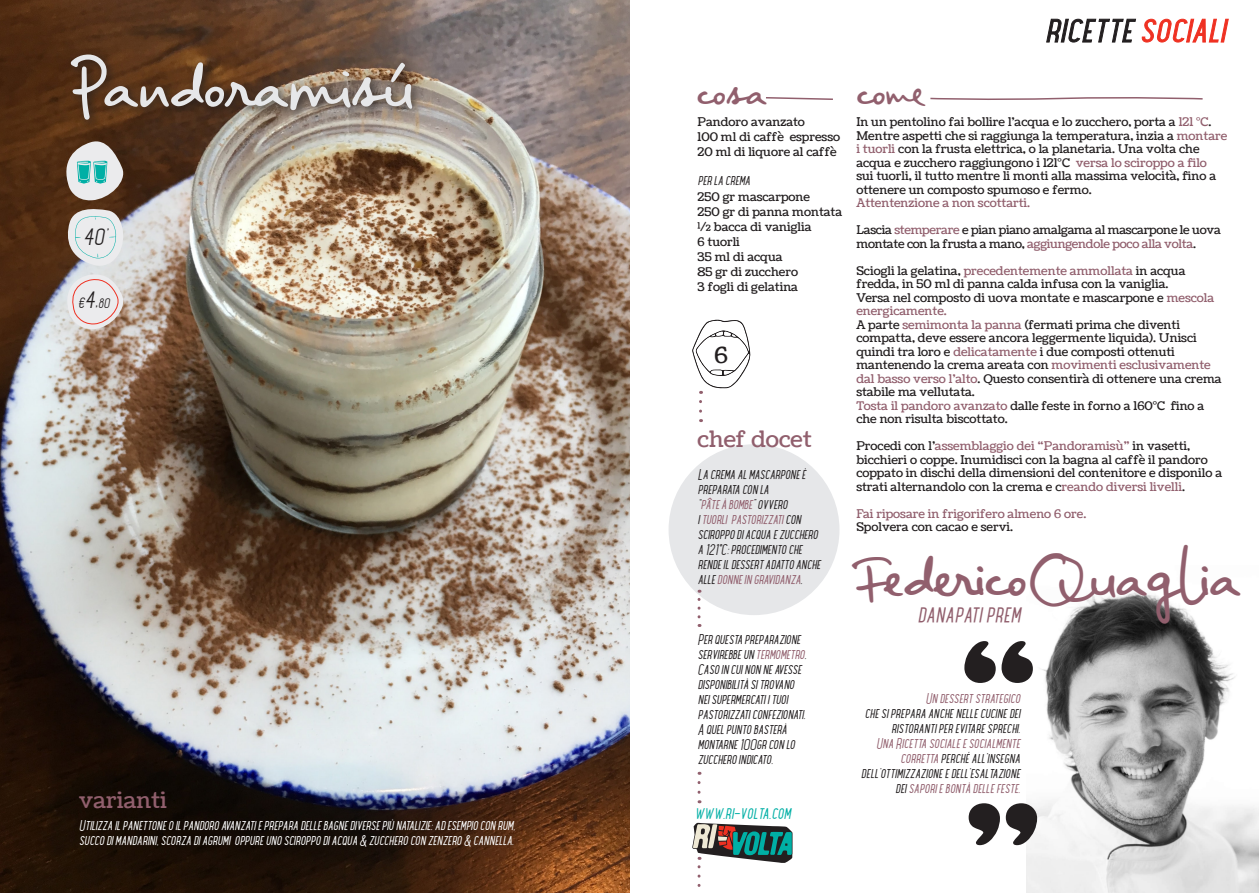
<style>
.page{position:relative;width:1259px;height:893px;background:#fff}
.page>*{position:absolute;margin:0;border:0;box-sizing:border-box;transform-origin:0 0}
.t1{font:55.5px "Big River Script";letter-spacing:-.02em;color:#e6e7e9}
.t2{font:49.65px "Big River Script";letter-spacing:-.03em;color:#915f6d}
.t3{font:33px "Big River Script";color:#915f6d}
.t4{font:22.5px "Coustard";color:#915f6d}
.t5{font:italic 22.5px "Maxwell Sm Caps";color:#915f6d}
.t6{font:22.5px "Coustard";color:#231f20}
.t7{font:italic 20.4px "Maxwell Sm Caps";color:#231f20}
.t8{font:italic 15.9px "Maxwell Sm Caps";color:#00afa5}
.t9{font:italic 13.5px/15px "Maxwell Sm Caps";letter-spacing:-.02em;color:#231f20}
.t10{font:italic 13.5px/15px "Maxwell Sm Caps";letter-spacing:-.02em;color:#fff}
.t11{font:italic 13.5px/15px "Maxwell Sm Caps";letter-spacing:-.01em;color:#915f6d;text-align:right}
.t12{font:12px/13.5px "Coustard";color:#231f20}
.t13{font:12px/13.5px "Coustard";letter-spacing:-.02em;color:#231f20}
.t14{font:12px "Coustard";color:#915f6d}
.s1{font-size:13.65px}
.s2{font-size:12px}
.s3{color:#915f6d}
.s4{color:#231f20}
</style>
<div class="page">
<img style="left:0;top:0;width:629px;height:893px">
<div style="left:668px;top:444px;width:171px;height:171px;background:#e6e7e9;border-radius:50%"></div>
<div style="left:65px;top:48px;width:358px;height:83px;background:#231f20;opacity:.82"></div>
<svg style="left:766px;top:97px;width:67px;height:3px"></svg>
<svg style="left:692px;top:319px;width:58px;height:92px"></svg>
<svg style="left:697px;top:772px;width:3px;height:20px"></svg>
<svg style="left:697px;top:590px;width:3px;height:27px"></svg>
<img style="left:1026px;top:592px;width:233px;height:301px">
<svg style="left:930px;top:97px;width:273px;height:3px"></svg>
<svg style="left:964px;top:641px;width:69px;height:42px"></svg>
<svg style="left:968px;top:803px;width:69px;height:42px"></svg>
<svg style="left:60px;top:137px;width:68px;height:64px;background:#90948b"></svg>
<svg style="left:61px;top:207px;width:67px;height:123px;background:#ccc5c3"></svg>
<svg style="left:692px;top:823px;width:100px;height:64px"></svg>
<svg style="left:1141px;top:19px;width:87px;height:23px"></svg>
<svg style="left:1046px;top:19px;width:89px;height:23px"></svg>
<h1 class="t1" style="left:68px;top:54px;width:347px">Pandoramisú</h1>
<h3 class="t7" style="left:83px;top:224px;width:25px">40’</h3>
<h3 class="t7" style="left:78px;top:286px;width:33px"><span class="s1">€</span>4,<span class="s2">80</span></h3>
<h3 class="t4" style="left:79px;top:784px;width:90px">varianti</h3>
<p class="t10" style="left:79px;top:818px;width:438px">Utilizza il panettone o il pandoro avanzati e prepara delle bagne diverse più natalizie: ad esempio con rum, succo di mandarini, scorza di agrumi oppure uno sciroppo di acqua &amp; zucchero con zenzero &amp; cannella.</p>
<h3 class="t3" style="left:697px;top:74px;width:72px">cosa</h3>
<p class="t12" style="left:697px;top:114px;width:144px;line-height:15px">Pandoro avanzato<br>100 ml di caffè espresso<br>20 ml di liquore al caffè</p>
<p class="t9" style="left:697px;top:174px;width:54px">per la crema</p>
<p class="t12" style="left:697px;top:189px;width:146px;line-height:15px">250 gr mascarpone<br>250 gr di panna montata ½ bacca di vaniglia<br>6 tuorli<br>35 ml di acqua<br>85 gr di zucchero<br>3 fogli di gelatina</p>
<h3 class="t6" style="left:714px;top:340px;width:15px">6</h3>
<h3 class="t4" style="left:697px;top:424px;width:116px">chef docet</h3>
<p class="t9" style="left:697px;top:467px;width:124px">La crema al mascarpone è preparata con la<br>“<span class="s3">pâte à bombe</span>” ovvero<br>i <span class="s3">tuorli pastorizzati</span> con sciroppo di acqua e zucchero a 121°C: procedimento che rende il dessert adatto anche alle <span class="s3">donne in gravidanza</span>.</p>
<p class="t9" style="left:697px;top:632px;width:110px">Per questa preparazione servirebbe un <span class="s3">termometro</span>.<br>Caso in cui non ne avesse disponibilità si trovano nei supermercati i tuoi pastorizzati confezionati.<br>A quel punto basterà montarne 100gr con lo zucchero indicato.</p>
<h3 class="t8" style="left:694px;top:803px;width:98px">www.ri-volta.com</h3>
<h3 class="t3" style="left:856px;top:74px;width:71px">come</h3>
<p class="t12" style="left:856px;top:115px;width:372px">In un pentolino fai bollire l’acqua e lo zucchero, porta a <span class="s3">121 °C</span>.<br>Mentre aspetti che si raggiunga la temperatura, inzia a <span class="s3">montare i tuorli</span> con la frusta elettrica, o la planetaria. Una volta che acqua e zucchero raggiungono i 121°C <span class="s3">versa lo sciroppo a filo<br></span>sui tuorli, il tutto mentre li monti alla massima velocità, fino a ottenere un composto spumoso e fermo.</p>
<p class="t14" style="left:856px;top:195px;width:175px">Attentenzione a non scottarti.</p>
<p class="t13" style="left:856px;top:223px;width:366px">Lascia <span class="s3">stemperare</span> e pian piano amalgama al mascarpone le uova montate con la frusta a mano, <span class="s3">aggiungendole poco alla volta</span>.</p>
<p class="t12" style="left:856px;top:264px;width:367px">Sciogli la gelatina, <span class="s3">precedentemente ammollata</span> in acqua fredda, in 50 ml di panna calda infusa con la vaniglia.<br>Versa nel composto di uova montate e mascarpone e <span class="s3">mescola energicamente.<br></span>A parte <span class="s3">semimonta la panna</span> (fermati prima che diventi compatta, deve essere ancora leggermente liquida). Unisci quindi tra loro e <span class="s3">delicatamente</span> i due composti ottenuti mantenendo la crema areata con <span class="s3">movimenti esclusivamente dal basso verso l’alto</span>. Questo consentirà di ottenere una crema stabile ma vellutata.<br><span class="s3">Tosta il pandoro avanzato</span> dalle feste in forno a 160°C fino a che non risulta biscottato.</p>
<p class="t12" style="left:856px;top:439px;width:367px">Procedi con l’<span class="s3">assemblaggio dei “Pandoramisù”</span> in vasetti, bicchieri o coppe. Inumidisci con la bagna al caffè il pandoro coppato in dischi della dimensioni del contenitore e disponilo a strati alternandolo con la crema e c<span class="s3">reando diversi livelli</span>.</p>
<p class="t14" style="left:856px;top:505px;width:231px">Fai riposare in frigorifero almeno 6 ore.</p>
<p class="t12" style="left:856px;top:520px;width:158px">Spolvera con cacao e servi.</p>
<h2 class="t2" style="left:853px;top:549px;width:389px">FedericoQuaglia</h2>
<h3 class="t5" style="left:917px;top:600px;width:104px">danapati prem</h3>
<p class="t11" style="left:925px;top:692px;width:96px">Un dessert strategico</p>
<p class="t9" style="left:864px;top:707px;width:157px;text-align:right">che si prepara anche nelle cucine dei ristoranti per evitare sprechi.</p>
<p class="t11" style="left:861px;top:737px;width:161px">Una Ricetta sociale e socialmente corretta <span class="s4">perché all’insegna dell’ottimizzazione e dell’esaltazione dei</span> sapori e bontà delle feste.</p>
</div>
